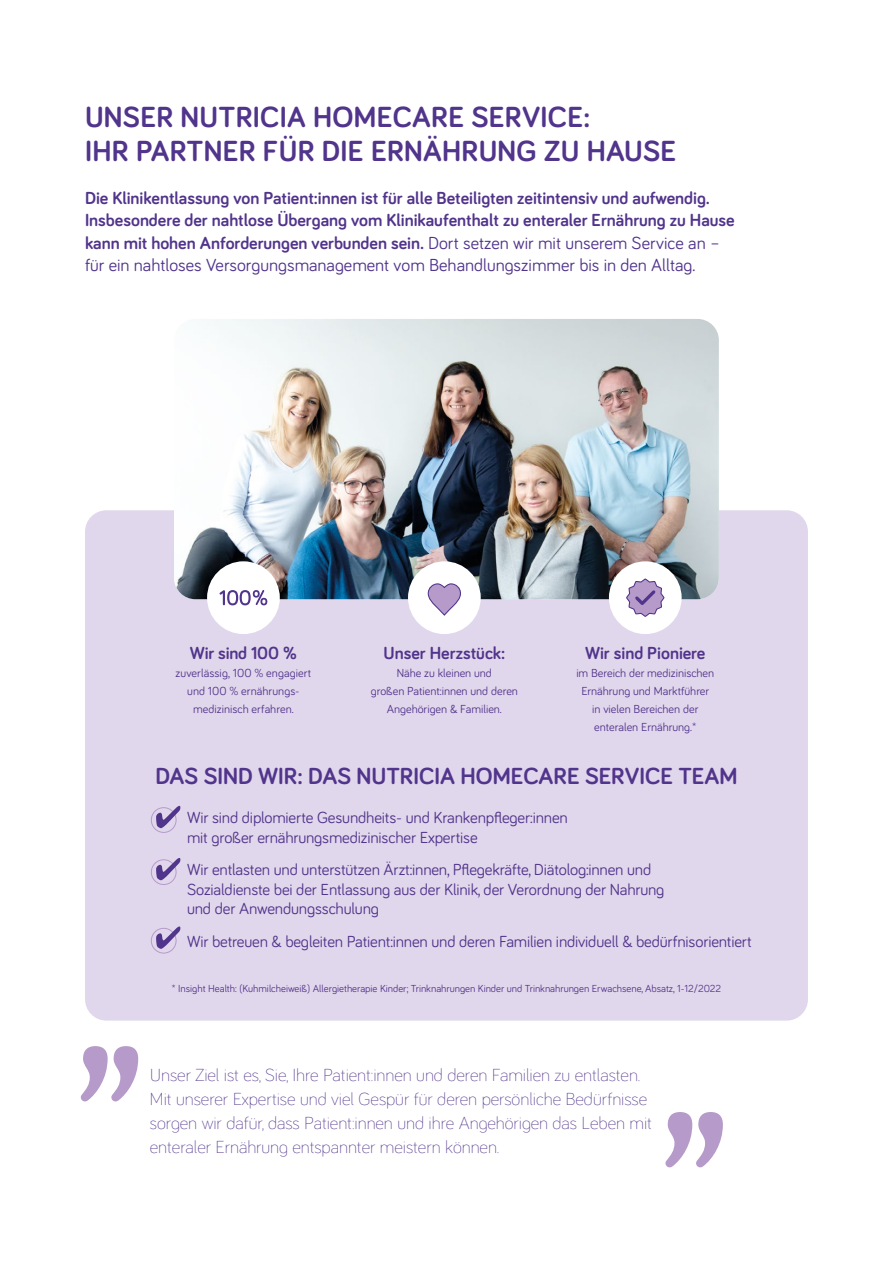
<style>
.page{position:relative;width:893px;height:1263px;background:#fff}
.page>*{position:absolute;margin:0;border:0;box-sizing:border-box;transform-origin:0 0}
.t1{font:700 30px/34.5px "Bariol";letter-spacing:.01em;color:#51348b}
.t2{font:700 24px "Bariol";color:#51348b}
.t3{font:700 18px/22.5px "Bariol";color:#51348b}
.t4{font:300 18px/24px "Bariol";color:#51348b}
.t5{font:16.5px/19.5px "Bariol";letter-spacing:-.01em;color:#51348b}
.t6{font:12px/18px "Bariol";color:#51348b;text-align:center}
.t7{font:10.5px "Bariol";color:#51348b}
.s1{font-weight:400}
</style>
<div class="page">
<div style="left:85px;top:510px;width:723px;height:510px;background:#e1d7ec;border-radius:21px"></div>
<img style="left:174px;top:319px;width:545px;height:280px">
<div style="left:408px;top:561px;width:73px;height:73px;background:#fff;border-radius:50%"></div>
<svg style="left:427px;top:583px;width:34px;height:33px"></svg>
<div style="left:609px;top:561px;width:73px;height:73px;background:#fff;border-radius:50%"></div>
<svg style="left:626px;top:578px;width:39px;height:39px"></svg>
<div style="left:207px;top:561px;width:73px;height:73px;background:#fff;border-radius:50%"></div>
<svg style="left:220px;top:590px;width:47px;height:15px"></svg>
<svg style="left:665px;top:1112px;width:58px;height:55px"></svg>
<svg style="left:81px;top:1046px;width:57px;height:55px"></svg>
<div style="left:151px;top:807px;width:25px;height:26px;border:1px solid #b69ac9;border-radius:50%"></div>
<svg style="left:156px;top:806px;width:24px;height:22px"></svg>
<div style="left:151px;top:859px;width:25px;height:26px;border:1px solid #b69ac9;border-radius:50%"></div>
<svg style="left:156px;top:858px;width:24px;height:22px"></svg>
<div style="left:151px;top:928px;width:25px;height:25px;border:1px solid #b69ac9;border-radius:50%"></div>
<svg style="left:156px;top:926px;width:24px;height:23px"></svg>
<h1 class="t1" style="left:85px;top:98px;width:593px">UNSER NUTRICIA HOMECARE SERVICE:<br>IHR PARTNER FÜR DIE ERNÄHRUNG ZU HAUSE</h1>
<p class="t3" style="left:85px;top:186px;width:651px">Die Klinikentlassung von Patient:innen ist für alle Beteiligten zeitintensiv und aufwendig.<br>Insbesondere der nahtlose Übergang vom Klinikaufenthalt zu enteraler Ernährung zu Hause kann mit hohen Anforderungen verbunden sein. <span class="s1">Dort setzen wir mit unserem Service an – für ein nahtloses Versorgungsmanagement vom Behandlungszimmer bis in den Alltag.</span></p>
<p class="t3" style="left:190px;top:641px;width:108px">Wir sind 100 %</p>
<p class="t6" style="left:176px;top:663px;width:137px">zuverlässig, 100 % engagiert und 100 % ernährungs&shy;medizinisch erfahren.</p>
<p class="t3" style="left:384px;top:641px;width:123px">Unser Herzstück:</p>
<p class="t6" style="left:371px;top:663px;width:149px">Nähe zu kleinen und<br>großen Patient:innen und deren<br>Angehörigen &amp; Familien.</p>
<p class="t3" style="left:585px;top:641px;width:122px">Wir sind Pioniere</p>
<p class="t6" style="left:576px;top:663px;width:139px">im Bereich der medizinischen<br>Ernährung und Marktführer in vielen Bereichen der enteralen Ernährung.*</p>
<h2 class="t2" style="left:155px;top:759px;width:584px">DAS SIND WIR: DAS NUTRICIA HOMECARE SERVICE TEAM</h2>
<p class="t5" style="left:187px;top:807px;width:382px">Wir sind diplomierte Gesundheits- und Krankenpfleger:innen mit großer ernährungsmedizinischer Expertise</p>
<p class="t5" style="left:187px;top:859px;width:479px">Wir entlasten und unterstützen Ärzt:innen, Pflegekräfte, Diätolog:innen und<br>Sozialdienste bei der Entlassung aus der Klinik, der Verordnung der Nahrung und der Anwendungsschulung</p>
<p class="t5" style="left:187px;top:930px;width:566px">Wir betreuen &amp; begleiten Patient:innen und deren Familien individuell &amp; bedürfnisorientiert</p>
<p class="t7" style="left:172px;top:981px;width:551px">* Insight Health: (Kuhmilcheiweiß) Allergietherapie Kinder; Trinknahrungen Kinder und Trinknahrungen Erwachsene, Absatz, 1-12/2022</p>
<p class="t4" style="left:150px;top:1061px;width:504px">Unser Ziel ist es, Sie, Ihre Patient:innen und deren Familien zu entlasten.<br>Mit unserer Expertise und viel Gespür für deren persönliche Bedürfnisse sorgen wir dafür, dass Patient:innen und ihre Angehörigen das Leben mit enteraler Ernährung entspannter meistern können.</p>
</div>
